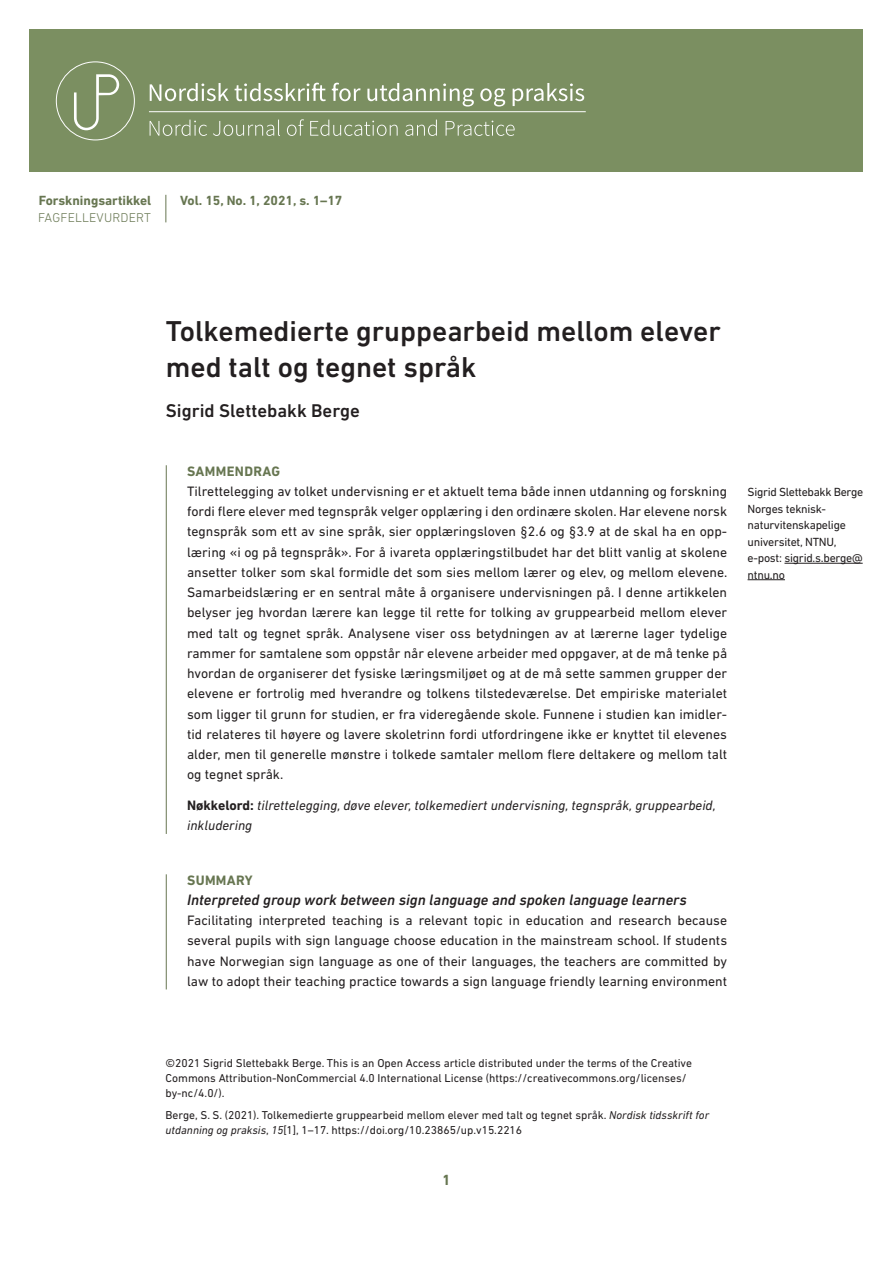
<style>
.page{position:relative;width:893px;height:1263px;background:#fff}
.page>*{position:absolute;margin:0;border:0;box-sizing:border-box;transform-origin:0 0}
.t1{font:500 29.25px/36px "DIN Next LT Pro";color:#231f20}
.t2{font:500 18.75px "DIN Next LT Pro";color:#231f20}
.t3{font:italic 500 15.3px "DIN Next LT Pro";color:#231f20}
.t4{font:700 15px "DIN Next LT Pro";color:#677651}
.t5{font:13.8px/20.2px "DIN Next LT Pro";color:#231f20;text-align:justify}
.t6{font:italic 13.8px/20.2px "DIN Next LT Pro";color:#231f20}
.t7{font:700 13.8px "DIN Next LT Pro";letter-spacing:.025em;color:#677651}
.t8{font:700 13.5px "DIN Next LT Pro";color:#677651}
.t9{font:300 12.9px "DIN Next LT Pro";letter-spacing:.015em;color:#677651}
.t10{font:12px/16.5px "DIN Next LT Pro";letter-spacing:-.02em;color:#231f20}
.t11{font:11.7px/15px "DIN Next LT Pro";color:#231f20}
.s1{font-weight:700;font-style:normal}
.s2{font-style:italic}
</style>
<div class="page">
<svg style="left:165px;top:195px;width:1px;height:27px"></svg>
<div style="left:30px;top:30px;width:833px;height:142px;background:#7b8f61"></div>
<div style="left:56px;top:61px;width:79px;height:79px;border:1px solid #fff;border-radius:50%"></div>
<svg style="left:74px;top:74px;width:45px;height:56px"></svg>
<svg style="left:150px;top:120px;width:57px;height:16px"></svg>
<svg style="left:213px;top:120px;width:67px;height:16px"></svg>
<svg style="left:287px;top:119px;width:17px;height:17px"></svg>
<svg style="left:310px;top:120px;width:88px;height:16px"></svg>
<svg style="left:405px;top:120px;width:32px;height:16px"></svg>
<svg style="left:446px;top:121px;width:69px;height:15px"></svg>
<hr style="left:149px;top:111px;width:437px;height:1px;background:#fff">
<svg style="left:150px;top:83px;width:79px;height:18px"></svg>
<svg style="left:235px;top:83px;width:91px;height:18px"></svg>
<svg style="left:332px;top:83px;width:29px;height:18px"></svg>
<svg style="left:367px;top:83px;width:107px;height:24px"></svg>
<svg style="left:480px;top:88px;width:25px;height:19px"></svg>
<svg style="left:513px;top:83px;width:71px;height:23px"></svg>
<hr style="left:784px;top:563px;width:79px;height:1px;background:#231f20">
<hr style="left:748px;top:579px;width:37px;height:1px;background:#231f20">
<hr style="left:166px;top:465px;width:1px;height:318px;background:#677651">
<hr style="left:166px;top:783px;width:1px;height:51px;background:#677651">
<hr style="left:166px;top:874px;width:1px;height:115px;background:#677651">
<p class="t8" style="left:39px;top:192px;width:114px">Forskningsartikkel</p>
<p class="t8" style="left:180px;top:192px;width:164px">Vol. 15, No. 1, 2021, s. 1–17</p>
<p class="t9" style="left:38px;top:210px;width:114px">FAGFELLEVURDERT</p>
<h1 class="t1" style="left:166px;top:313px;width:557px">Tolkemedierte gruppearbeid mellom elever med talt og tegnet språk</h1>
<h2 class="t2" style="left:166px;top:400px;width:196px">Sigrid Slettebakk Berge</h2>
<p class="t7" style="left:187px;top:463px;width:94px">SAMMENDRAG</p>
<p class="t5" style="left:187px;top:481px;width:542px">Tilrettelegging av tolket undervisning er et aktuelt tema både innen utdanning og forskning fordi flere elever med tegnspråk velger opplæring i den ordinære skolen. Har elevene norsk tegnspråk som ett av sine språk, sier opplæringsloven §2.6 og §3.9 at de skal ha en opp&shy;læring «i og på tegnspråk». For å ivareta opplæringstilbudet har det blitt vanlig at skolene ansetter tolker som skal formidle det som sies mellom lærer og elev, og mellom elevene.<br>Samarbeidslæring er en sentral måte å organisere undervisningen på. I denne artikkelen belyser jeg hvordan lærere kan legge til rette for tolking av gruppearbeid mellom elever med talt og tegnet språk. Analysene viser oss betydningen av at lærerne lager tydelige rammer for samtalene som oppstår når elevene arbeider med oppgaver, at de må tenke på hvordan de organiserer det fysiske læringsmiljøet og at de må sette sammen grupper der elevene er fortrolig med hverandre og tolkens tilstedeværelse. Det empiriske materialet som ligger til grunn for studien, er fra videregående skole. Funnene i studien kan imidler&shy;tid relateres til høyere og lavere skoletrinn fordi utfordringene ikke er knyttet til elevenes alder, men til generelle mønstre i tolkede samtaler mellom flere deltakere og mellom talt og tegnet språk.</p>
<p class="t6" style="left:187px;top:795px;width:530px"><span class="s1">Nøkkelord:</span> tilrettelegging, døve elever, tolkemediert undervisning, tegnspråk, gruppearbeid, inkludering</p>
<p class="t7" style="left:187px;top:872px;width:67px">SUMMARY</p>
<p class="t3" style="left:187px;top:891px;width:501px">Interpreted group work between sign language and spoken language learners</p>
<p class="t5" style="left:187px;top:910px;width:542px">Facilitating interpreted teaching is a relevant topic in education and research because several pupils with sign language choose education in the mainstream school. If students have Norwegian sign language as one of their languages, the teachers are committed by law to adopt their teaching practice towards a sign language friendly learning environment</p>
<p class="t10" style="left:748px;top:483px;width:117px">Sigrid Slettebakk Berge<br>Norges teknisk&shy;naturvitenskapelige universitet, NTNU, e-post: sigrid.s.berge@ ntnu.no</p>
<p class="t11" style="left:166px;top:1055px;width:528px">©2021 Sigrid Slettebakk Berge. This is an Open Access article distributed under the terms of the Creative<br>Commons Attribution-NonCommercial 4.0 International License (https://creativecommons.org/licenses/ by-nc/4.0/).</p>
<p class="t11" style="left:166px;top:1107px;width:545px">Berge, S. S. (2021). Tolkemedierte gruppearbeid mellom elever med talt og tegnet språk. <span class="s2">Nordisk tidsskrift for utdanning og praksis</span>, <span class="s2">15</span>[1], 1–17. https://doi.org/10.23865/up.v15.2216</p>
<p class="t4" style="left:442px;top:1171px;width:10px">1</p>
</div>
